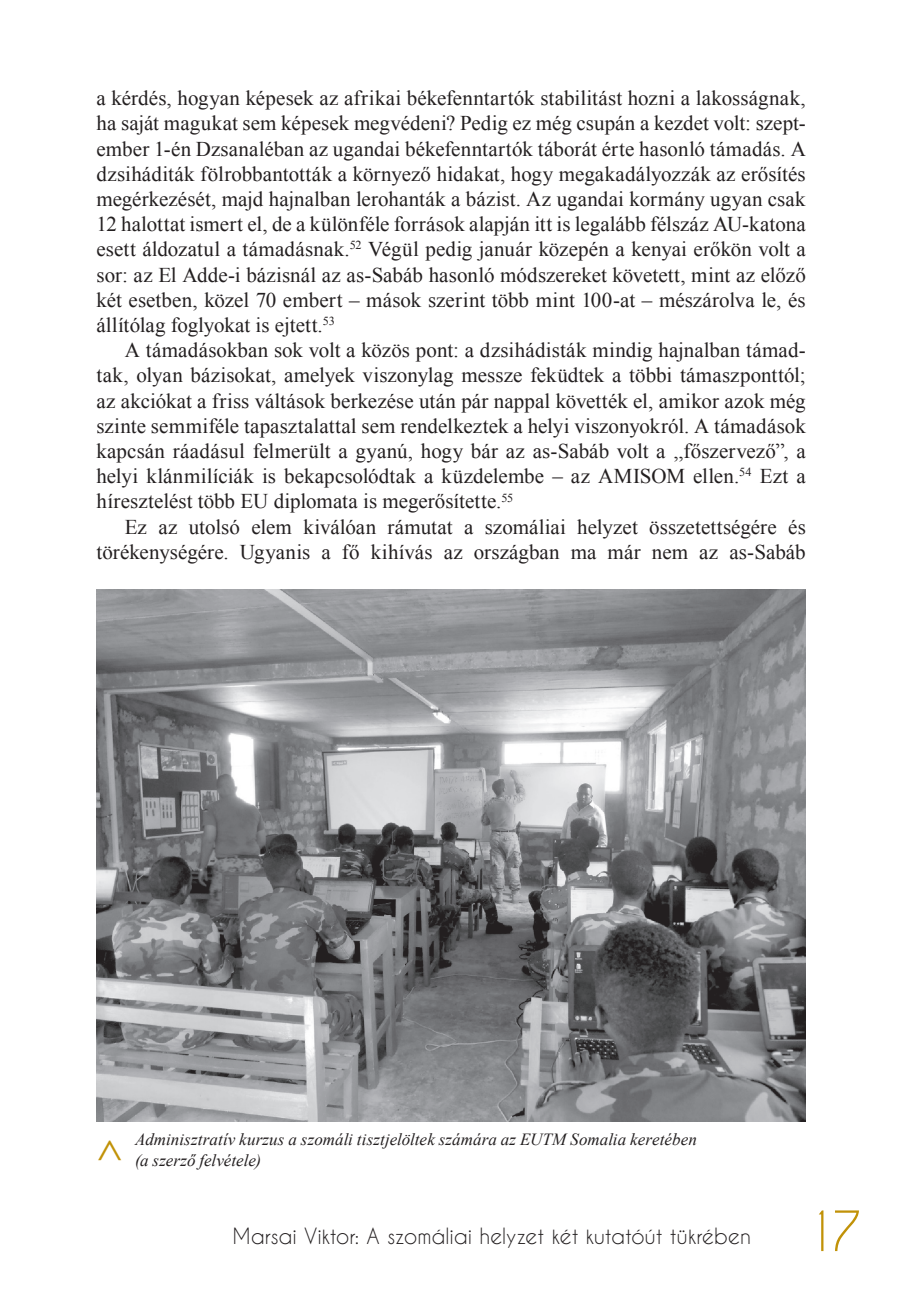
<style>
.page{position:relative;width:908px;height:1304px;background:#fff}
.page>*{position:absolute;margin:0;border:0;box-sizing:border-box;transform-origin:0 0}
.t1{font:52px "Caviar Dreams";color:#c19208}
.t2{font:44px "Chantelli Antiqua";color:#c19208}
.t3{font:21px/25.2px "Times New Roman";color:#231f20;text-align:justify}
.t4{font:21px "Caviar Dreams";letter-spacing:-.01em;color:#231f20}
.t5{font:italic 17px/20.4px "Times New Roman";letter-spacing:.005em;color:#231f20}
</style>
<div class="page">
<img style="left:96px;top:589px;width:709px;height:532px">
<p class="t3" style="left:96px;top:85px;width:710px">a kérdés, hogyan képesek az afrikai békefenntartók stabilitást hozni a lakosságnak, ha saját magukat sem képesek megvédeni? Pedig ez még csupán a kezdet volt: szept&shy;ember 1-én Dzsanaléban az ugandai békefenntartók táborát érte hasonló támadás. A dzsiháditák fölrobbantották a környező hidakat, hogy megakadályozzák az erősítés megérkezését, majd hajnalban lerohanták a bázist. Az ugandai kormány ugyan csak 12 halottat ismert el, de a különféle források alapján itt is legalább félszáz AU-katona esett áldozatul a támadásnak.<sup>52</sup> Végül pedig január közepén a kenyai erőkön volt a sor: az El Adde-i bázisnál az as-Sabáb hasonló módszereket követett, mint az előző két esetben, közel 70 embert – mások szerint több mint 100-at – mészárolva le, és állítólag foglyokat is ejtett.<sup>53</sup></p>
<p class="t3" style="left:96px;top:337px;width:710px;text-indent:28px">A támadásokban sok volt a közös pont: a dzsihádisták mindig hajnalban támad&shy;tak, olyan bázisokat, amelyek viszonylag messze feküdtek a többi támaszponttól; az akciókat a friss váltások berkezése után pár nappal követték el, amikor azok még szinte semmiféle tapasztalattal sem rendelkeztek a helyi viszonyokról. A támadások kapcsán ráadásul felmerült a gyanú, hogy bár az as-Sabáb volt a ,,főszervező”, a helyi klánmilíciák is bekapcsolódtak a küzdelembe – az AMISOM ellen.<sup>54</sup> Ezt a híresztelést több EU diplomata is megerősítette.<sup>55</sup></p>
<p class="t3" style="left:96px;top:514px;width:710px;text-align:right">Ez az utolsó elem kiválóan rámutat a szomáliai helyzet összetettségére és törékenységére. Ugyanis a fő kihívás az országban ma már nem az as-Sabáb</p>
<h2 class="t2" style="left:140px;top:1139px;width:25px;rotate:90deg">&lt;</h2>
<p class="t5" style="left:135px;top:1129px;width:563px">Adminisztratív kurzus a szomáli tisztjelöltek számára az EUTM Somalia keretében (a szerző felvétele)</p>
<p class="t4" style="left:233px;top:1224px;width:519px">Marsai Viktor: A szomáliai helyzet két kutatóút tükrében</p>
<h1 class="t1" style="left:804px;top:1200px;width:59px">17</h1>
</div>
